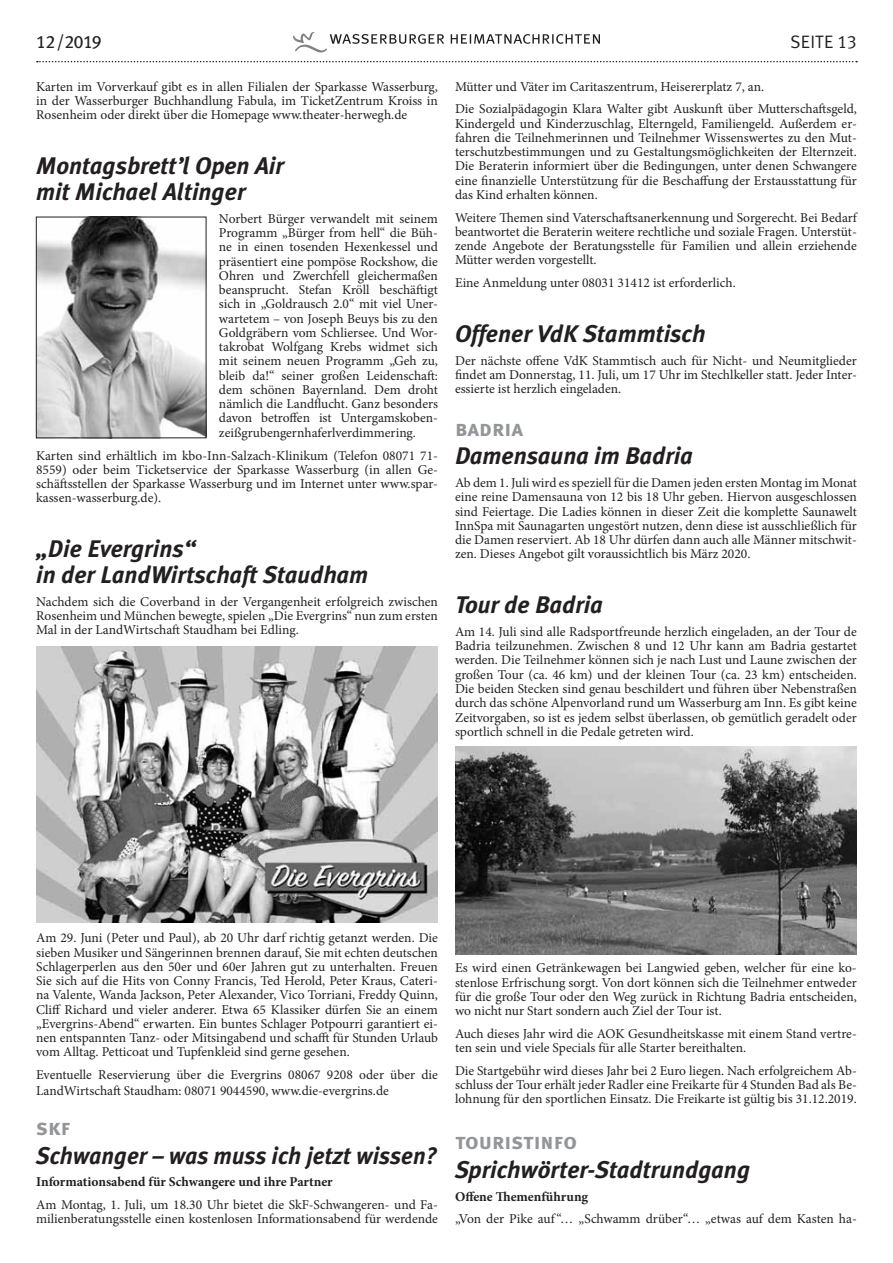
<style>
.page{position:relative;width:893px;height:1263px;background:#fff}
.page>*{position:absolute;margin:0;border:0;box-sizing:border-box;transform-origin:0 0}
.t1{font:italic 700 24px/26.2px "Meta Plus";color:#231f20}
.t2{font:22.5px "Meta Plus Bold Caps";color:#939598}
.t3{font:18px "Meta Plus Book Caps";letter-spacing:-.02em;color:#231f20}
.t4{font:18px "Meta Plus Normal";letter-spacing:.01em;color:#231f20}
.t5{font:13.5px/14.2px "Minion Pro";color:#231f20;text-align:justify}
.t6{font:700 13.5px "Minion Pro";color:#231f20}
.s1{font-family:"Meta Plus Normal Caps"}
</style>
<div class="page">
<svg style="left:37px;top:61px;width:820px;height:1px"></svg>
<svg style="left:293px;top:32px;width:307px;height:21px"></svg>
<img style="left:36px;top:646px;width:402px;height:277px">
<img style="left:38px;top:219px;width:166px;height:217px">
<div style="left:36px;top:217px;width:170px;height:221px;border:1px solid #231f20"></div>
<img style="left:455px;top:746px;width:402px;height:209px">
<h3 class="t3" style="left:36px;top:32px;width:67px">12/2019</h3>
<h3 class="t4" style="left:790px;top:32px;width:68px">SEITE <span class="s1">13</span></h3>
<p class="t5" style="left:36px;top:79px;width:403px">Karten im Vorverkauf gibt es in allen Filialen der Sparkasse Wasserburg, in der Wasserburger Buchhandlung Fabula, im TicketZentrum Kroiss in Rosenheim oder direkt über die Homepage www.theater-herwegh.de</p>
<h1 class="t1" style="left:36px;top:152px;width:249px">Montagsbrett’l Open Air mit Michael Altinger</h1>
<p class="t5" style="left:219px;top:211px;width:220px">Norbert Bürger verwandelt mit seinem Programm „Bürger from hell“ die Büh&shy;ne in einen tosenden Hexenkessel und präsentiert eine pompöse Rockshow, die Ohren und Zwerchfell gleichermaßen beansprucht. Stefan Kröll beschäftigt sich in „Goldrausch 2.0“ mit viel Uner&shy;wartetem – von Joseph Beuys bis zu den Goldgräbern vom Schliersee. Und Wor&shy;takrobat Wolfgang Krebs widmet sich mit seinem neuen Programm „Geh zu, bleib da!“ seiner großen Leidenschaft: dem schönen Bayernland. Dem droht nämlich die Landflucht. Ganz besonders davon betroffen ist Untergamskoben&shy;zeißgrubengernhaferlverdimmering.</p>
<p class="t5" style="left:36px;top:448px;width:403px">Karten sind erhältlich im kbo-Inn-Salzach-Klinikum (Telefon 08071 71- 8559) oder beim Ticketservice der Sparkasse Wasserburg (in allen Ge&shy;schäftsstellen der Sparkasse Wasserburg und im Internet unter www.spar&shy;kassen-wasserburg.de).</p>
<h1 class="t1" style="left:36px;top:535px;width:334px">„Die Evergrins“<br>in der LandWirtschaft Staudham</h1>
<p class="t5" style="left:36px;top:594px;width:403px">Nachdem sich die Coverband in der Vergangenheit erfolgreich zwischen Rosenheim und München bewegte, spielen „Die Evergrins“ nun zum ersten Mal in der LandWirtschaft Staudham bei Edling.</p>
<p class="t5" style="left:455px;top:75px;width:403px;line-height:22.8px">Mütter und Väter im Caritaszentrum, Heisererplatz 7, an.<br>Die Sozialpädagogin Klara Walter gibt Auskunft über Mutterschaftsgeld,</p>
<p class="t5" style="left:455px;top:116px;width:403px">Kindergeld und Kinderzuschlag, Elterngeld, Familiengeld. Außerdem er&shy;fahren die Teilnehmerinnen und Teilnehmer Wissenswertes zu den Mut&shy;terschutzbestimmungen und zu Gestaltungsmöglichkeiten der Elternzeit.<br>Die Beraterin informiert über die Bedingungen, unter denen Schwangere eine finanzielle Unterstützung für die Beschaffung der Erstausstattung für das Kind erhalten können.</p>
<p class="t5" style="left:455px;top:210px;width:403px">Weitere Themen sind Vaterschaftsanerkennung und Sorgerecht. Bei Bedarf beantwortet die Beraterin weitere rechtliche und soziale Fragen. Unterstüt&shy;zende Angebote der Beratungsstelle für Familien und allein erziehende Mütter werden vorgestellt.</p>
<p class="t5" style="left:455px;top:276px;width:282px">Eine Anmeldung unter 08031 31412 ist erforderlich.</p>
<h1 class="t1" style="left:455px;top:320px;width:252px">Offener VdK Stammtisch</h1>
<p class="t5" style="left:455px;top:353px;width:403px">Der nächste offene VdK Stammtisch auch für Nicht- und Neumitglieder findet am Donnerstag, 11. Juli, um 17 Uhr im Stechlkeller statt. Jeder Inter&shy;essierte ist herzlich eingeladen.</p>
<h2 class="t2" style="left:455px;top:415px;width:70px">badria</h2>
<h1 class="t1" style="left:455px;top:443px;width:239px">Damensauna im Badria</h1>
<p class="t5" style="left:455px;top:476px;width:403px">Ab dem 1. Juli wird es speziell für die Damen jeden ersten Montag im Monat eine reine Damensauna von 12 bis 18 Uhr geben. Hiervon ausgeschlossen sind Feiertage. Die Ladies können in dieser Zeit die komplette Saunawelt InnSpa mit Saunagarten ungestört nutzen, denn diese ist ausschließlich für die Damen reserviert. Ab 18 Uhr dürfen dann auch alle Männer mitschwit&shy;zen. Dieses Angebot gilt voraussichtlich bis März 2020.</p>
<h1 class="t1" style="left:455px;top:592px;width:149px">Tour de Badria</h1>
<p class="t5" style="left:455px;top:625px;width:403px">Am 14. Juli sind alle Radsportfreunde herzlich eingeladen, an der Tour de Badria teilzunehmen. Zwischen 8 und 12 Uhr kann am Badria gestartet werden. Die Teilnehmer können sich je nach Lust und Laune zwischen der großen Tour (ca. 46 km) und der kleinen Tour (ca. 23 km) entscheiden.<br>Die beiden Stecken sind genau beschildert und führen über Nebenstraßen durch das schöne Alpenvorland rund um Wasserburg am Inn. Es gibt keine Zeitvorgaben, so ist es jedem selbst überlassen, ob gemütlich geradelt oder sportlich schnell in die Pedale getreten wird.</p>
<p class="t5" style="left:36px;top:931px;width:403px">Am 29. Juni (Peter und Paul), ab 20 Uhr darf richtig getanzt werden. Die sieben Musiker und Sängerinnen brennen darauf, Sie mit echten deutschen Schlagerperlen aus den 50er und 60er Jahren gut zu unterhalten. Freuen Sie sich auf die Hits von Conny Francis, Ted Herold, Peter Kraus, Cateri&shy;na Valente, Wanda Jackson, Peter Alexander, Vico Torriani, Freddy Quinn, Cliff Richard und vieler anderer. Etwa 65 Klassiker dürfen Sie an einem „Evergrins-Abend“ erwarten. Ein buntes Schlager Potpourri garantiert ei&shy;nen entspannten Tanz- oder Mitsingabend und schafft für Stunden Urlaub vom Alltag. Petticoat und Tupfenkleid sind gerne gesehen.</p>
<p class="t5" style="left:36px;top:1067px;width:403px;line-height:16.2px">Eventuelle Reservierung über die Evergrins 08067 9208 oder über die<br>LandWirtschaft Staudham: 08071 9044590, www.die-evergrins.de</p>
<h2 class="t2" style="left:36px;top:1114px;width:36px">skf</h2>
<h1 class="t1" style="left:36px;top:1142px;width:402px">Schwanger – was muss ich jetzt wissen?</h1>
<p class="t6" style="left:36px;top:1172px;width:298px">Informationsabend für Schwangere und ihre Partner</p>
<p class="t5" style="left:36px;top:1198px;width:403px">Am Montag, 1. Juli, um 18.30 Uhr bietet die SkF-Schwangeren- und Fa&shy;milienberatungsstelle einen kostenlosen Informationsabend für werdende</p>
<p class="t5" style="left:455px;top:961px;width:403px">Es wird einen Getränkewagen bei Langwied geben, welcher für eine ko&shy;stenlose Erfrischung sorgt. Von dort können sich die Teilnehmer entweder für die große Tour oder den Weg zurück in Richtung Badria entscheiden, wo nicht nur Start sondern auch Ziel der Tour ist.</p>
<p class="t5" style="left:455px;top:1026px;width:403px">Auch dieses Jahr wird die AOK Gesundheitskasse mit einem Stand vertre&shy;ten sein und viele Specials für alle Starter bereithalten.</p>
<p class="t5" style="left:455px;top:1063px;width:403px">Die Startgebühr wird dieses Jahr bei 2 Euro liegen. Nach erfolgreichem Ab&shy;schluss der Tour erhält jeder Radler eine Freikarte für 4 Stunden Bad als Be&shy;lohnung für den sportlichen Einsatz. Die Freikarte ist gültig bis 31.12.2019.</p>
<h2 class="t2" style="left:455px;top:1128px;width:123px">touristinfo</h2>
<h1 class="t1" style="left:455px;top:1156px;width:297px">Sprichwörter-Stadtrundgang</h1>
<p class="t6" style="left:455px;top:1187px;width:135px">Offene Themenführung</p>
<p class="t5" style="left:455px;top:1212px;width:403px">„Von der Pike auf “… „Schwamm drüber“… „etwas auf dem Kasten ha-</p>
</div>
